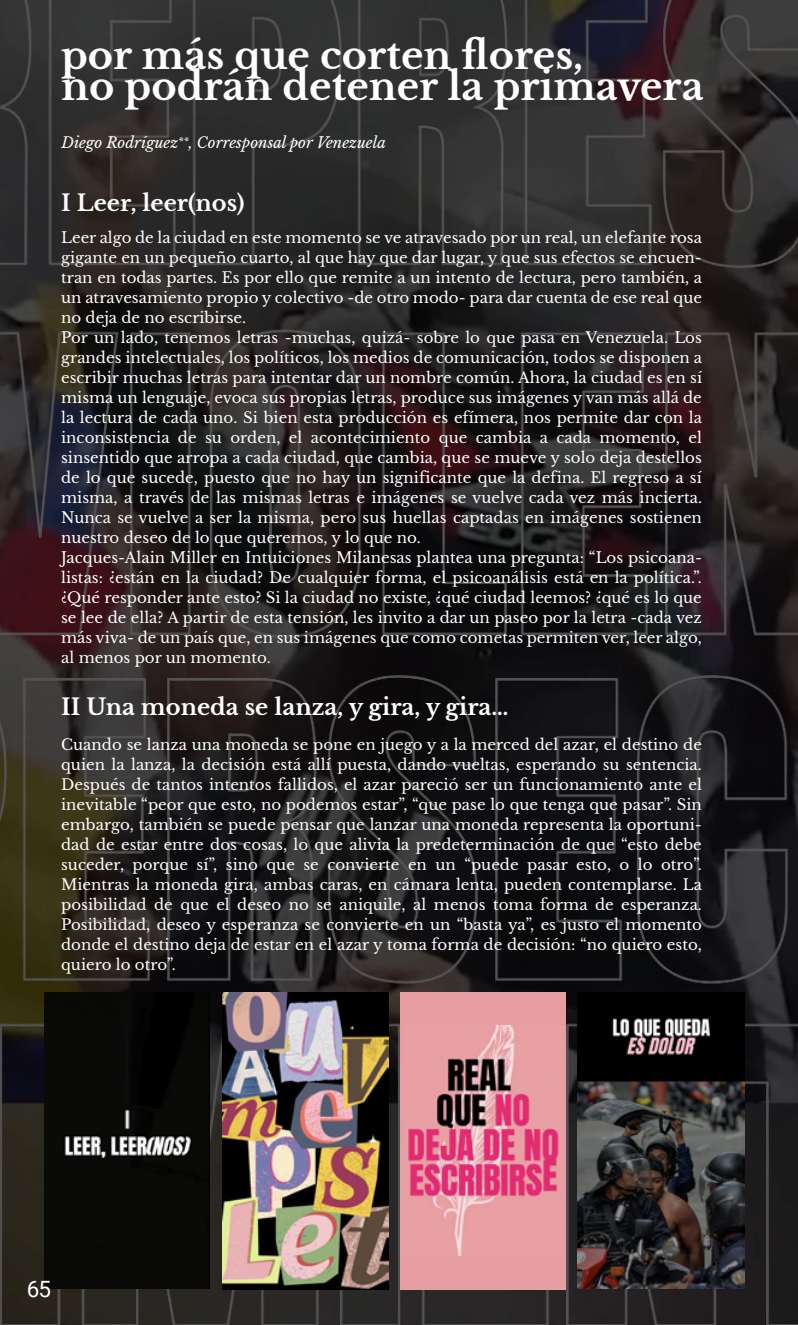
<style>
.page{position:relative;width:798px;height:1325px;background:#fff}
.page>*{position:absolute;margin:0;border:0;box-sizing:border-box;transform-origin:0 0}
.t1{font:700 38.25px/31.2px "Libre Baskerville";color:#fff}
.t2{font:700 22.5px "Libre Baskerville";color:#fff}
.t3{font:22.5px "Roboto";color:#fff}
.t4{font:15px/20px "Libre Baskerville";color:#fff;text-align:justify}
.t5{font:italic 15px "Libre Baskerville";color:#fff}
</style>
<div class="page">
<img style="left:0;top:0;width:798px;height:1325px">
<img style="left:222px;top:993px;width:166px;height:297px">
<img style="left:44px;top:993px;width:166px;height:295px">
<img style="left:578px;top:993px;width:166px;height:295px">
<div style="left:400px;top:993px;width:166px;height:297px;background:#e69ea1"></div>
<img style="left:408px;top:1026px;width:151px;height:229px">
<h1 class="t1" style="left:61px;top:40px;width:644px">por más que corten flores,<br>no podrán detener la primavera</h1>
<p class="t5" style="left:62px;top:133px;width:326px">Diego Rodríguez<sup>**</sup>, Corresponsal por Venezuela</p>
<h2 class="t2" style="left:61px;top:190px;width:185px">I Leer, leer(nos)</h2>
<p class="t4" style="left:61px;top:228px;width:642px;text-align:left">Leer algo de la ciudad en este momento se ve atravesado por un real, un elefante rosa gigante en un pequeño cuarto, al que hay que dar lugar, y que sus efectos se encuen&shy;tran en todas partes. Es por ello que remite a un intento de lectura, pero también, a un atravesamiento propio y colectivo -de otro modo- para dar cuenta de ese real que no deja de no escribirse.<br>Por un lado, tenemos letras -muchas, quizá- sobre lo que pasa en Venezuela. Los grandes intelectuales, los políticos, los medios de comunicación, todos se disponen a escribir muchas letras para intentar dar un nombre común. Ahora, la ciudad es en sí misma un lenguaje, evoca sus propias letras, produce sus imágenes y van más allá de la lectura de cada uno. Si bien esta producción es efímera, nos permite dar con la inconsistencia de su orden, el acontecimiento que cambia a cada momento, el sinsentido que arropa a cada ciudad, que cambia, que se mueve y solo deja destellos de lo que sucede, puesto que no hay un significante que la defina. El regreso a sí misma, a través de las mismas letras e imágenes se vuelve cada vez más incierta.<br>Nunca se vuelve a ser la misma, pero sus huellas captadas en imágenes sostienen nuestro deseo de lo que queremos, y lo que no.<br>Jacques-Alain Miller en Intuiciones Milanesas plantea una pregunta: “Los psicoana&shy;listas: ¿están en la ciudad? De cualquier forma, el psicoanálisis está en la política.”. ¿Qué responder ante esto? Si la ciudad no existe, ¿qué ciudad leemos? ¿qué es lo que se lee de ella? A partir de esta tensión, les invito a dar un paseo por la letra -cada vez más viva- de un país que, en sus imágenes que como cometas permiten ver, leer algo, al menos por un momento.</p>
<h2 class="t2" style="left:61px;top:693px;width:449px">II Una moneda se lanza, y gira, y gira…</h2>
<p class="t4" style="left:61px;top:734px;width:642px">Cuando se lanza una moneda se pone en juego y a la merced del azar, el destino de quien la lanza, la decisión está allí puesta, dando vueltas, esperando su sentencia.<br>Después de tantos intentos fallidos, el azar pareció ser un funcionamiento ante el inevitable “peor que esto, no podemos estar”, “que pase lo que tenga que pasar”. Sin embargo, también se puede pensar que lanzar una moneda representa la oportuni&shy;dad de estar entre dos cosas, lo que alivia la predeterminación de que “esto debe suceder, porque sí”, sino que se convierte en un “puede pasar esto, o lo otro”.<br>Mientras la moneda gira, ambas caras, en cámara lenta, pueden contemplarse. La posibilidad de que el deseo no se aniquile, al menos toma forma de esperanza.<br>Posibilidad, deseo y esperanza se convierte en un “basta ya”, es justo el momento donde el destino deja de estar en el azar y toma forma de decisión: “no quiero esto, quiero lo otro”.</p>
<h2 class="t3" style="left:27px;top:1273px;width:26px">65</h2>
</div>
